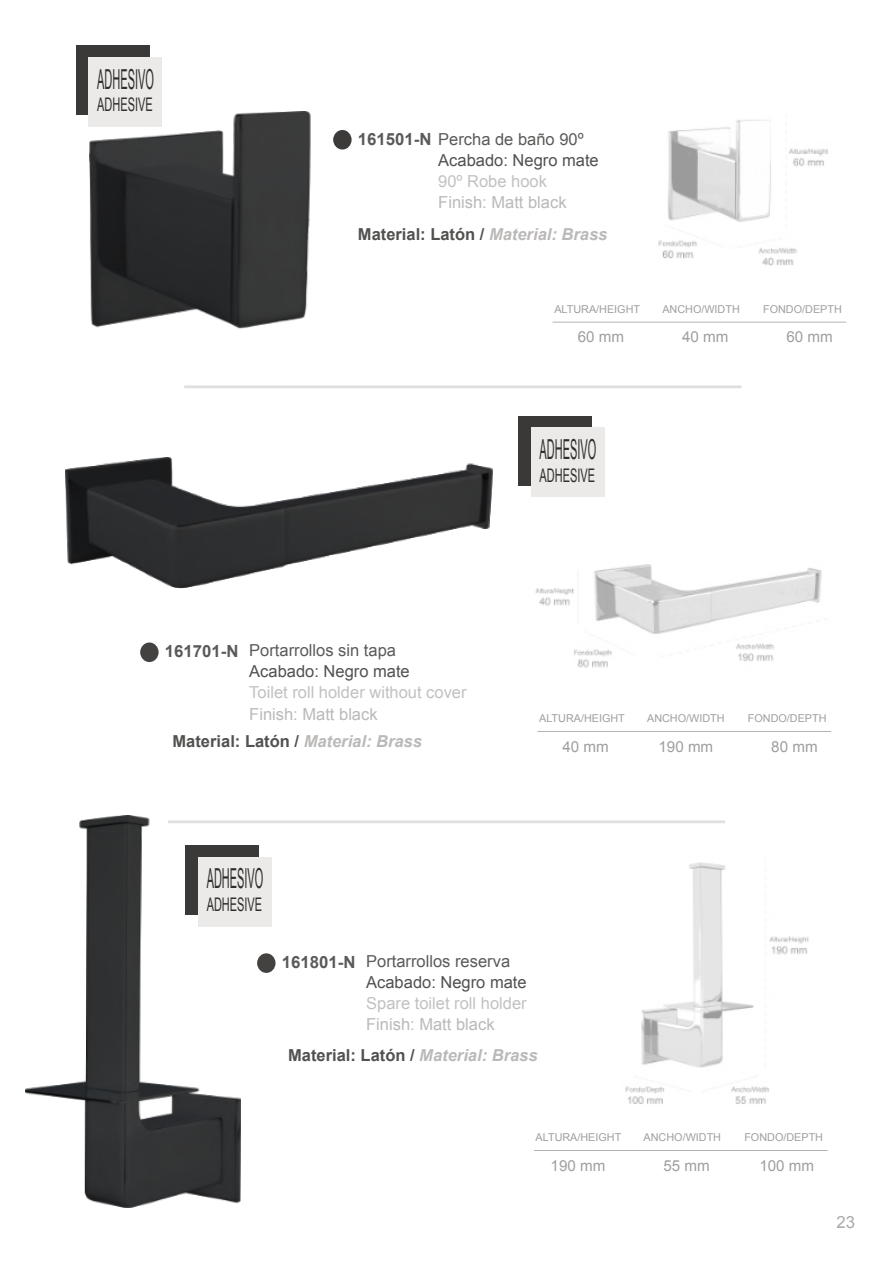
<style>
.page{position:relative;width:893px;height:1263px;background:#fff}
.page>*{position:absolute;margin:0;border:0;box-sizing:border-box;transform-origin:0 0}
.t1{font:27.6px "Arial";color:#2f2e2d;scale:.4 1}
.t2{font:18.75px "Arial";color:#2f2e2d;scale:.59 1}
.t3{font:16.8px "Arial";color:#acabaa}
.t4{font:16.5px/31.7px "Arial";color:#bbb9b8}
.t5{font:16.5px/21px "Arial";color:#5c5a59}
.t6{font:16.5px "Arial";color:#c3c1c0}
.t7{font:16.5px/21px "Arial";color:#525150}
.t8{font:15.15px "Arial";color:#a09f9e}
.t9{font:10.8px "Arial";color:#a09f9e}
.s1{font-weight:700;font-size:16.8px;color:#5c5a59}
.s2{color:#5c5a59}
.s3{font-weight:700;color:#525150}
.s4{font-weight:700;font-style:italic}
.s5{font-weight:700;font-size:16.8px}
.s6{color:#525150}
</style>
<div class="page">
<hr style="left:184px;top:385px;width:557px;height:3px;background:#e0dfdd">
<hr style="left:168px;top:820px;width:557px;height:3px;background:#e0dfdd">
<div style="left:333px;top:130px;width:19px;height:20px;background:#3c3b3a;border-radius:50%"></div>
<div style="left:257px;top:953px;width:19px;height:20px;background:#444241;border-radius:50%"></div>
<div style="left:140px;top:642px;width:19px;height:20px;background:#444241;border-radius:50%"></div>
<hr style="left:537px;top:731px;width:294px;height:1px;background:#a09f9e">
<img style="left:26px;top:815px;width:214px;height:393px">
<div style="left:76px;top:45px;width:73px;height:70px;background:#3a3938"></div>
<div style="left:89px;top:57px;width:73px;height:69px;background:#ebeae9"></div>
<div style="left:518px;top:416px;width:74px;height:69px;background:#3a3938"></div>
<div style="left:531px;top:428px;width:73px;height:69px;background:#ebeae9"></div>
<div style="left:185px;top:845px;width:74px;height:69px;background:#3a3938"></div>
<div style="left:198px;top:857px;width:74px;height:69px;background:#ebeae9"></div>
<img style="left:66px;top:458px;width:426px;height:130px">
<img style="left:90px;top:111px;width:221px;height:216px">
<hr style="left:553px;top:322px;width:293px;height:1px;background:#a09f9e">
<hr style="left:534px;top:1150px;width:293px;height:1px;background:#a09f9e">
<img style="left:535px;top:564px;width:287px;height:104px">
<img style="left:625px;top:862px;width:184px;height:242px">
<img style="left:658px;top:120px;width:171px;height:146px">
<h1 class="t1" style="left:97px;top:68px;width:143px">ADHESIVO</h1>
<p class="t2" style="left:97px;top:97px;width:96px">ADHESIVE</p>
<p class="t7" style="left:438px;top:130px;width:162px;text-indent:-80px"><span class="s1">161501-N</span> <span class="s2">Percha de baño 90º<br></span>Acabado: Negro mate</p>
<p class="t6" style="left:438px;top:175px;width:110px">90º Robe hook</p>
<p class="t4" style="left:358px;top:188px;width:251px;text-indent:80px">Finish: Matt black<br><span class="s3">Material: Latón /</span> <span class="s4">Material: Brass</span></p>
<p class="t9" style="left:554px;top:305px;width:87px">ALTURA/HEIGHT</p>
<p class="t9" style="left:662px;top:305px;width:79px">ANCHO/WIDTH</p>
<p class="t9" style="left:763px;top:305px;width:80px">FONDO/DEPTH</p>
<p class="t8" style="left:578px;top:331px;width:48px">60 mm</p>
<p class="t8" style="left:682px;top:331px;width:48px">40 mm</p>
<p class="t8" style="left:786px;top:331px;width:48px">60 mm</p>
<h1 class="t1" style="left:539px;top:439px;width:143px">ADHESIVO</h1>
<p class="t2" style="left:539px;top:468px;width:96px">ADHESIVE</p>
<p class="t5" style="left:249px;top:641px;width:162px;text-indent:-84px"><span class="s5">161701-N</span> Portarrollos sin tapa<br><span class="s6">Acabado: Negro mate</span></p>
<p class="t6" style="left:249px;top:686px;width:219px">Toilet roll holder without cover</p>
<p class="t4" style="left:173px;top:701px;width:251px;line-height:27.6px;text-indent:77px">Finish: Matt black<br><span class="s3">Material: Latón /</span> <span class="s4">Material: Brass</span></p>
<p class="t9" style="left:539px;top:714px;width:87px">ALTURA/HEIGHT</p>
<p class="t9" style="left:647px;top:714px;width:79px">ANCHO/WIDTH</p>
<p class="t9" style="left:748px;top:714px;width:80px">FONDO/DEPTH</p>
<p class="t8" style="left:563px;top:741px;width:48px">40 mm</p>
<p class="t8" style="left:658px;top:741px;width:56px">190 mm</p>
<p class="t8" style="left:771px;top:741px;width:48px">80 mm</p>
<h1 class="t1" style="left:207px;top:868px;width:143px">ADHESIVO</h1>
<p class="t2" style="left:207px;top:897px;width:96px">ADHESIVE</p>
<p class="t5" style="left:366px;top:952px;width:162px;text-indent:-84px"><span class="s5">161801-N</span> Portarrollos reserva<br><span class="s6">Acabado: Negro mate</span></p>
<p class="t6" style="left:366px;top:997px;width:162px">Spare toilet roll holder</p>
<p class="t4" style="left:288px;top:1011px;width:251px;line-height:30.9px;text-indent:78px">Finish: Matt black<br><span class="s3">Material: Latón /</span> <span class="s4">Material: Brass</span></p>
<p class="t9" style="left:536px;top:1133px;width:87px">ALTURA/HEIGHT</p>
<p class="t9" style="left:644px;top:1133px;width:79px">ANCHO/WIDTH</p>
<p class="t9" style="left:744px;top:1133px;width:80px">FONDO/DEPTH</p>
<p class="t8" style="left:551px;top:1160px;width:56px">190 mm</p>
<p class="t8" style="left:663px;top:1160px;width:48px">55 mm</p>
<p class="t8" style="left:759px;top:1160px;width:56px">100 mm</p>
<p class="t3" style="left:837px;top:1216px;width:20px">23</p>
</div>
